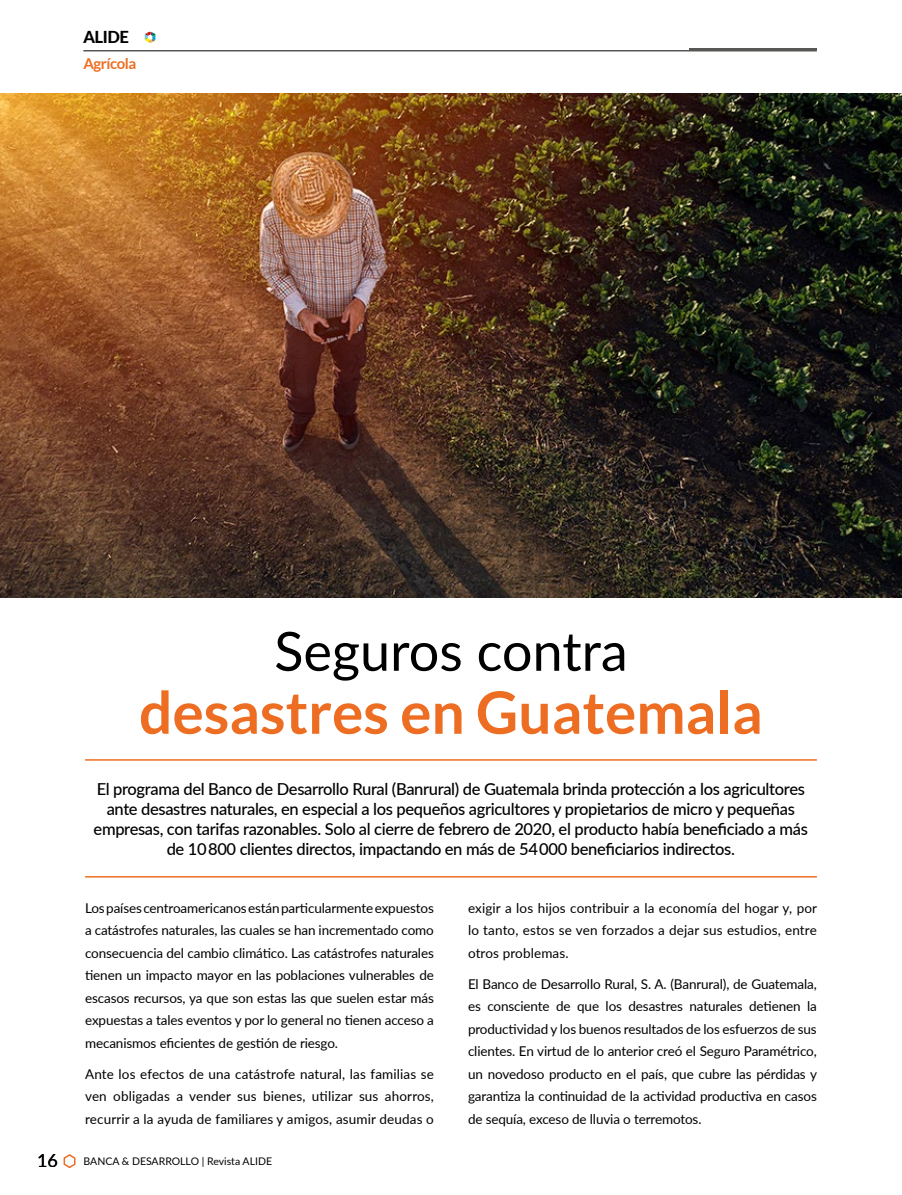
<style>
.page{position:relative;width:902px;height:1195px;background:#fff}
.page>*{position:absolute;margin:0;border:0;box-sizing:border-box;transform-origin:0 0}
.t1{font:700 58.5px "Lato";color:#ed6e23}
.t2{font:54px "Lato";color:#000}
.t3{font:18px "Lato";color:#000}
.t4{font:500 16.5px/19.8px "Lato";letter-spacing:-.02em;color:#000;text-align:center}
.t5{font:800 16.5px "Lato";letter-spacing:-.025em;color:#000}
.t6{font:700 15px "Lato";letter-spacing:-.03em;color:#ed6e23}
.t7{font:13.5px/22.5px "Lato";letter-spacing:-.01em;color:#000;text-align:justify}
.t8{font:10.5px "Lato";color:#000}
</style>
<div class="page">
<svg style="left:63px;top:1154px;width:13px;height:15px"></svg>
<hr style="left:83px;top:50px;width:733px;height:1px;background:#575756">
<hr style="left:689px;top:48px;width:127px;height:2px;background:#575756">
<svg style="left:145px;top:32px;width:10px;height:11px"></svg>
<img style="left:0;top:94px;width:901px;height:503px">
<hr style="left:85px;top:876px;width:731px;height:1px;background:#ed6e23">
<hr style="left:85px;top:759px;width:731px;height:2px;background:#ed6e23">
<p class="t5" style="left:83px;top:25px;width:47px">ALIDE</p>
<p class="t6" style="left:83px;top:55px;width:55px">Agrícola</p>
<h2 class="t2" style="left:274px;top:612px;width:355px">Seguros contra</h2>
<h1 class="t1" style="left:139px;top:679px;width:625px">desastres en Guatemala</h1>
<p class="t4" style="left:94px;top:779px;width:715px">El programa del Banco de Desarrollo Rural (Banrural) de Guatemala brinda protección a los agricultores ante desastres naturales, en especial a los pequeños agricultores y propietarios de micro y pequeñas empresas, con tarifas razonables. Solo al cierre de febrero de 2020, el producto había beneficiado a más de 10 800 clientes directos, impactando en más de 54 000 beneficiarios indirectos.</p>
<p class="t7" style="left:85px;top:896px;width:350px">Los países centroamericanos están particularmente expuestos a catástrofes naturales, las cuales se han incrementado como consecuencia del cambio climático. Las catástrofes naturales tienen un impacto mayor en las poblaciones vulnerables de escasos recursos, ya que son estas las que suelen estar más expuestas a tales eventos y por lo general no tienen acceso a mecanismos eficientes de gestión de riesgo.</p>
<p class="t7" style="left:85px;top:1062px;width:350px">Ante los efectos de una catástrofe natural, las familias se ven obligadas a vender sus bienes, utilizar sus ahorros, recurrir a la ayuda de familiares y amigos, asumir deudas o</p>
<h3 class="t3" style="left:37px;top:1148px;width:22px">16</h3>
<p class="t8" style="left:84px;top:1154px;width:190px">BANCA &amp; DESARROLLO | Revista ALIDE</p>
<p class="t7" style="left:468px;top:896px;width:350px">exigir a los hijos contribuir a la economía del hogar y, por lo tanto, estos se ven forzados a dejar sus estudios, entre otros problemas.</p>
<p class="t7" style="left:468px;top:972px;width:350px">El Banco de Desarrollo Rural, S. A. (Banrural), de Guatemala, es consciente de que los desastres naturales detienen la productividad y los buenos resultados de los esfuerzos de sus clientes. En virtud de lo anterior creó el Seguro Paramétrico, un novedoso producto en el país, que cubre las pérdidas y garantiza la continuidad de la actividad productiva en casos de sequía, exceso de lluvia o terremotos.</p>
</div>
